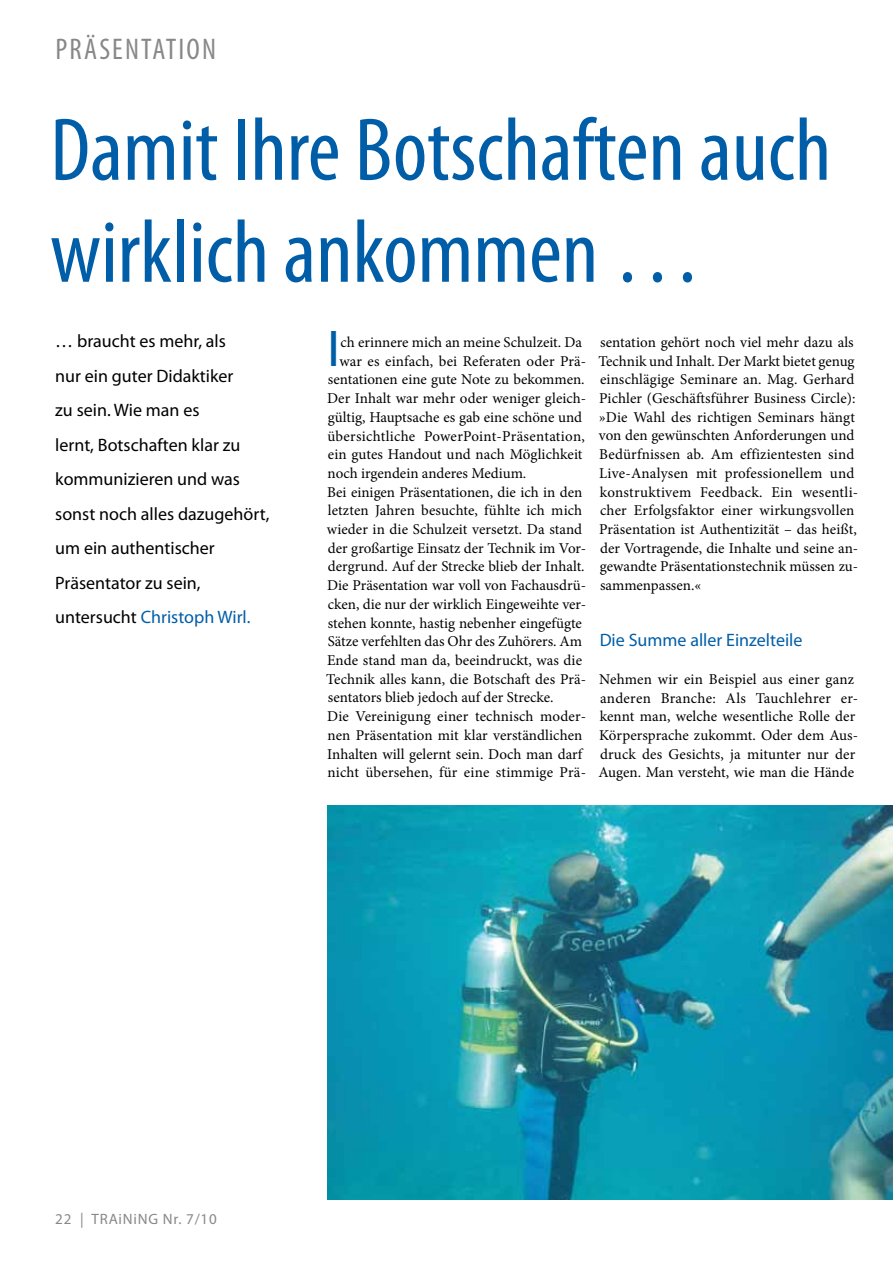
<style>
.page{position:relative;width:893px;height:1263px;background:#fff}
.page>*{position:absolute;margin:0;border:0;box-sizing:border-box;transform-origin:0 0}
.t1{font:condensed 90px/102px "Myriad Pro";color:#005ea8}
.t2{font:48.75px "Helvetica";color:#005ea8}
.t3{font:condensed 30px "Myriad Pro";color:#87888a}
.t4{font:18px/34.5px "Myriad Pro";color:#000}
.t5{font:18px "Myriad Pro";color:#005ea8}
.t6{font:15px/18.8px "Minion Pro";letter-spacing:.005em;color:#000}
.t7{font:15px "Myriad Pro";letter-spacing:.05em;color:#87888a}
.s1{color:#005ea8}
</style>
<div class="page">
<img style="left:327px;top:805px;width:566px;height:394px">
<h3 class="t3" style="left:56px;top:31px;width:162px">präsentation</h3>
<p class="t7" style="left:55px;top:45px;width:49px">Thema</p>
<h1 class="t1" style="left:50px;top:98px;width:783px">Damit Ihre Botschaften auch wirklich ankommen …</h1>
<p class="t4" style="left:55px;top:323px;width:216px">… braucht es mehr, als<br>nur ein guter Didaktiker<br>zu sein. Wie man es<br>lernt, Botschaften klar zu kommunizieren und was sonst noch alles dazugehört, um ein authentischer<br>Präsentator zu sein, untersucht <span class="s1">Christoph Wirl.</span></p>
<h2 class="t2" style="left:327px;top:311px;width:15px">I</h2>
<p class="t6" style="left:341px;top:333px;width:243px">ch erinnere mich an meine Schulzeit. Da</p>
<p class="t6" style="left:340px;top:352px;width:248px">war es einfach, bei Referaten oder Prä-</p>
<p class="t6" style="left:328px;top:370px;width:258px">sentationen eine gute Note zu bekommen.</p>
<p class="t6" style="left:327px;top:389px;width:260px">Der Inhalt war mehr oder weniger gleich-</p>
<p class="t6" style="left:328px;top:408px;width:256px">gültig, Hauptsache es gab eine schöne und</p>
<p class="t6" style="left:327px;top:426px;width:259px">übersichtliche PowerPoint-Präsentation,</p>
<p class="t6" style="left:328px;top:445px;width:256px">ein gutes Handout und nach Möglichkeit</p>
<p class="t6" style="left:328px;top:464px;width:200px">noch irgendein anderes Medium.</p>
<p class="t6" style="left:327px;top:483px;width:257px">Bei einigen Präsentationen, die ich in den</p>
<p class="t6" style="left:328px;top:501px;width:256px">letzten Jahren besuchte, fühlte ich mich</p>
<p class="t6" style="left:327px;top:520px;width:257px">wieder in die Schulzeit versetzt. Da stand</p>
<p class="t6" style="left:328px;top:539px;width:260px">der großartige Einsatz der Technik im Vor-</p>
<p class="t6" style="left:328px;top:557px;width:258px">dergrund. Auf der Strecke blieb der Inhalt.</p>
<p class="t6" style="left:327px;top:576px;width:260px">Die Präsentation war voll von Fachausdrü-</p>
<p class="t6" style="left:328px;top:595px;width:260px">cken, die nur der wirklich Eingeweihte ver-</p>
<p class="t6" style="left:328px;top:613px;width:256px">stehen konnte, hastig nebenher eingefügte</p>
<p class="t6" style="left:328px;top:632px;width:256px">Sätze verfehlten das Ohr des Zuhörers. Am</p>
<p class="t6" style="left:327px;top:651px;width:257px">Ende stand man da, beeindruckt, was die</p>
<p class="t6" style="left:326px;top:670px;width:261px">Technik alles kann, die Botschaft des Prä-</p>
<p class="t6" style="left:328px;top:688px;width:227px">sentators blieb jedoch auf der Strecke.</p>
<p class="t6" style="left:327px;top:707px;width:260px">Die Vereinigung einer technisch moder-</p>
<p class="t6" style="left:328px;top:726px;width:256px">nen Präsentation mit klar verständlichen</p>
<p class="t6" style="left:327px;top:744px;width:257px">Inhalten will gelernt sein. Doch man darf</p>
<p class="t6" style="left:328px;top:763px;width:260px">nicht übersehen, für eine stimmige Prä-</p>
<p class="t6" style="left:598px;top:333px;width:261px">sentation gehört noch viel mehr dazu als Technik und Inhalt. Der Markt bietet genug einschlägige Seminare an. Mag. Gerhard Pichler (Geschäftsführer Business Circle): »Die Wahl des richtigen Seminars hängt von den gewünschten Anforderungen und Bedürfnissen ab. Am effizientesten sind Live-Analysen mit professionellem und konstruktivem Feedback. Ein wesentli&shy;cher Erfolgsfaktor einer wirkungsvollen Präsentation ist Authentizität – das heißt, der Vortragende, die Inhalte und seine an&shy;gewandte Präsentationstechnik müssen zu&shy;sammenpassen.«</p>
<p class="t5" style="left:600px;top:629px;width:204px">Die Summe aller Einzelteile</p>
<p class="t6" style="left:598px;top:670px;width:261px">Nehmen wir ein Beispiel aus einer ganz anderen Branche: Als Tauchlehrer er&shy;kennt man, welche wesentliche Rolle der Körpersprache zukommt. Oder dem Aus&shy;druck des Gesichts, ja mitunter nur der Augen. Man versteht, wie man die Hände</p>
<p class="t7" style="left:55px;top:1210px;width:163px">22 | TRAiNiNG Nr. 7/10</p>
</div>
